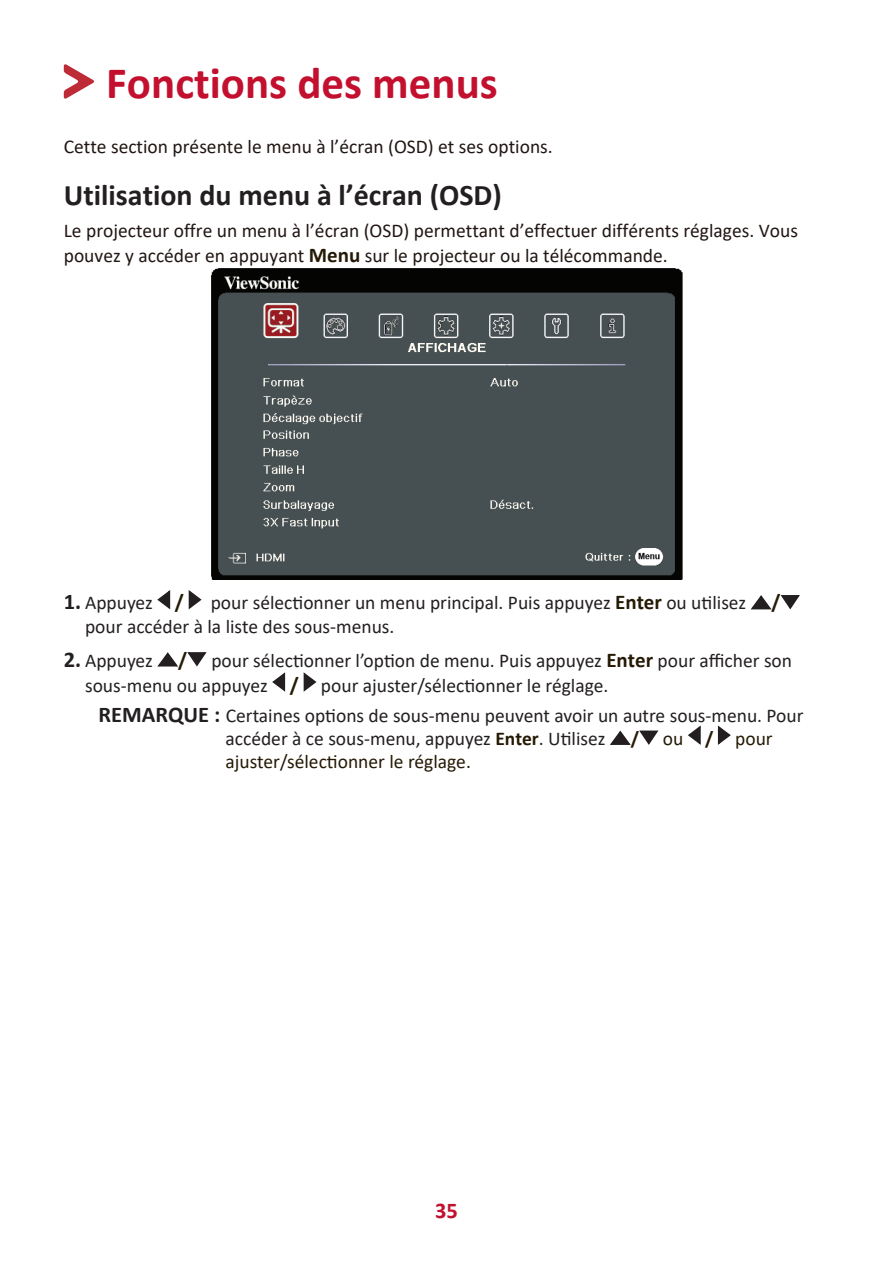
<style>
.page{position:relative;width:893px;height:1263px;background:#fff}
.page>*{position:absolute;margin:0;border:0;box-sizing:border-box;transform-origin:0 0}
.t1{font:700 45px "Calibri";color:#c3102f}
.t2{font:700 30px "Calibri";color:#231f20}
.t3{font:700 22.5px "Calibri";color:#c3102f}
.t4{font:19.5px/23.4px "Calibri";color:#231f20}
.t5{font:19.5px/25.2px "Calibri";color:#211613}
.t6{font:19.5px "Calibri";color:#251a05}
.s1{font-weight:700;font-size:21px;color:#251a05}
.s2{font-weight:700;font-size:22.5px}
.s3{font-weight:700;color:#251a05}
.s4{font-weight:700}
</style>
<div class="page">
<svg style="left:64px;top:64px;width:30px;height:35px"></svg>
<img style="left:211px;top:268px;width:472px;height:312px">
<svg style="left:157px;top:590px;width:14px;height:20px"></svg>
<svg style="left:188px;top:590px;width:14px;height:20px"></svg>
<svg style="left:750px;top:595px;width:22px;height:15px"></svg>
<svg style="left:780px;top:595px;width:20px;height:15px"></svg>
<svg style="left:157px;top:652px;width:21px;height:15px"></svg>
<svg style="left:187px;top:652px;width:20px;height:15px"></svg>
<svg style="left:272px;top:672px;width:14px;height:20px"></svg>
<svg style="left:303px;top:672px;width:14px;height:20px"></svg>
<svg style="left:610px;top:730px;width:21px;height:15px"></svg>
<svg style="left:639px;top:730px;width:20px;height:15px"></svg>
<svg style="left:688px;top:725px;width:13px;height:20px"></svg>
<svg style="left:717px;top:725px;width:14px;height:20px"></svg>
<h1 class="t1" style="left:106px;top:51px;width:393px">Fonctions des menus</h1>
<p class="t5" style="left:64px;top:133px;width:491px">Cette section présente le menu à l’écran (OSD) et ses options.</p>
<h2 class="t2" style="left:64px;top:174px;width:440px">Utilisation du menu à l’écran (OSD)</h2>
<p class="t5" style="left:64px;top:218px;width:736px">Le projecteur offre un menu à l’écran (OSD) permettant d’effectuer différents réglages. Vous pouvez y accéder en appuyant <span class="s1">Menu</span> sur le projecteur ou la télécommande.</p>
<p class="t4" style="left:85px;top:591px;width:697px;text-indent:126px">pour sélectionner un menu principal. Puis appuyez <span class="s1">Enter</span> ou utilisez <span class="s1">/ </span>pour accéder à la liste des sous-menus.</p>
<p class="t4" style="left:85px;top:647px;width:709px;line-height:25.2px;text-indent:-21px"><span class="s2">2.</span> Appuyez <span class="s1">/</span> pour sélectionner l’option de menu. Puis appuyez <span class="s1">Enter</span> pour afficher son sous-menu ou appuyez <span class="s1">/</span> pour ajuster/sélectionner le réglage.</p>
<p class="t4" style="left:226px;top:703px;width:580px;text-indent:-114px"><span class="s2">REMARQUE:</span> Certaines options de sous-menu peuvent avoir un autre sous-menu. Pour accéder à ce sous-menu, appuyez <span class="s3">Enter</span>. Utilisez</p>
<p class="t4" style="left:64px;top:591px;width:122px"><span class="s2">1.</span> Appuyez <span class="s1">/</span></p>
<p class="t6" style="left:631px;top:725px;width:144px"><span class="s4">/</span> ou <span class="s4">/</span> pour</p>
<p class="t6" style="left:225px;top:748px;width:247px">ajuster/sélectionner le réglage.</p>
<p class="t3" style="left:435px;top:1194px;width:24px">35</p>
</div>
